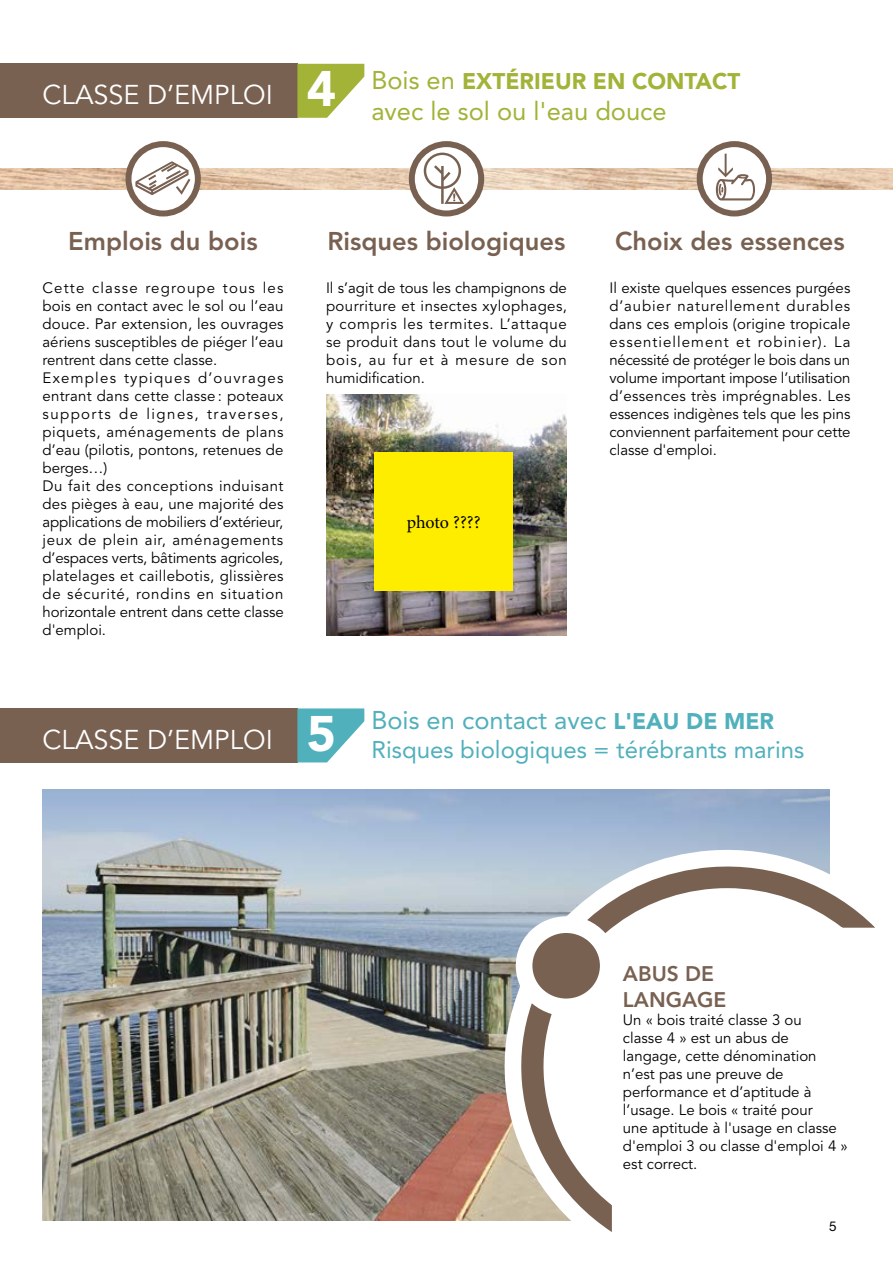
<style>
.page{position:relative;width:893px;height:1263px;background:#fff}
.page>*{position:absolute;margin:0;border:0;box-sizing:border-box;transform-origin:0 0}
.t1{font:900 49.5px "Avenir";color:#fff}
.t2{font:27px "Avenir";color:#fff}
.t3{font:800 25.5px "Avenir";color:#796152}
.t4{font:25.5px "Avenir";color:#50b0bc}
.t5{font:25.5px "Avenir";color:#a2b338}
.t6{font:24px "Avenir";color:#50b0bc}
.t7{font:900 22.5px "Avenir";color:#a2b338}
.t8{font:800 21px/25.2px "Avenir";color:#796152}
.t9{font:18px "Minion Pro";letter-spacing:-.005em;color:#000}
.t10{font:15px/18px "Avenir";color:#000}
.t11{font:13.5px "Helvetica Neue";color:#000}
.s1{font-weight:400;font-size:25.5px}
.s2{font-weight:900;font-size:49.5px}
.s3{font-weight:900;font-size:22.5px}
</style>
<div class="page">
<img style="left:43px;top:789px;width:786px;height:431px">
<img style="left:326px;top:395px;width:241px;height:240px">
<img style="left:0;top:168px;width:893px;height:21px">
<svg style="left:128px;top:144px;width:70px;height:69px"></svg>
<div style="left:125px;top:141px;width:76px;height:75px;border:6px solid #796152;border-radius:50%"></div>
<svg style="left:412px;top:144px;width:69px;height:69px"></svg>
<div style="left:409px;top:141px;width:75px;height:75px;border:6px solid #796152;border-radius:50%"></div>
<svg style="left:700px;top:144px;width:69px;height:69px"></svg>
<div style="left:697px;top:141px;width:75px;height:75px;border:6px solid #796152;border-radius:50%"></div>
<div style="left:0;top:64px;width:298px;height:54px;background:#796152"></div>
<svg style="left:716px;top:154px;width:39px;height:46px"></svg>
<svg style="left:424px;top:153px;width:40px;height:51px"></svg>
<svg style="left:135px;top:161px;width:55px;height:34px"></svg>
<svg style="left:297px;top:64px;width:67px;height:54px"></svg>
<div style="left:0;top:708px;width:298px;height:54px;background:#796152"></div>
<svg style="left:297px;top:708px;width:67px;height:54px"></svg>
<svg style="left:493px;top:836px;width:382px;height:396px"></svg>
<div style="left:374px;top:452px;width:139px;height:139px;background:#ffed00"></div>
<h2 class="t2" style="left:43px;top:79px;width:232px">CLASSE D’EMPLOI</h2>
<h1 class="t1" style="left:307px;top:47px;width:31px">4</h1>
<h3 class="t7" style="left:371px;top:62px;width:371px"><span class="s1">Bois en</span> EXTÉRIEUR EN CONTACT</h3>
<h3 class="t5" style="left:371px;top:91px;width:297px">avec le sol ou l'eau douce</h3>
<h3 class="t3" style="left:68px;top:218px;width:191px">Emplois du bois</h3>
<h3 class="t3" style="left:327px;top:218px;width:240px">Risques biologiques</h3>
<h3 class="t3" style="left:615px;top:218px;width:231px">Choix des essences</h3>
<p class="t10" style="left:43px;top:279px;width:243px">Cette classe regroupe tous les bois en contact avec le sol ou l’eau douce. Par extension, les ouvrages aériens susceptibles de piéger l’eau rentrent dans cette classe.<br>Exemples typiques d’ouvrages entrant dans cette classe : poteaux supports de lignes, traverses, piquets, aménagements de plans d’eau (pilotis, pontons, retenues de berges…)<br>Du fait des conceptions induisant des pièges à eau, une majorité des applications de mobiliers d’extérieur, jeux de plein air, aménagements d’espaces verts, bâtiments agricoles, platelages et caillebotis, glissières de sécurité, rondins en situation horizontale entrent dans cette classe d'emploi.</p>
<p class="t10" style="left:326px;top:279px;width:243px;text-align:justify">Il s’agit de tous les champignons de pourriture et insectes xylophages, y compris les termites. L’attaque se produit dans tout le volume du bois, au fur et à mesure de son humidification.</p>
<p class="t10" style="left:609px;top:279px;width:243px;text-align:justify">Il existe quelques essences purgées d’aubier naturellement durables dans ces emplois (origine tropicale essentiellement et robinier). La nécessité de protéger le bois dans un volume important impose l’utilisation d’essences très imprégnables. Les essences indigènes tels que les pins conviennent parfaitement pour cette classe d'emploi.</p>
<p class="t9" style="left:407px;top:510px;width:75px">photo ????</p>
<h2 class="t2" style="left:43px;top:723px;width:295px">CLASSE D’EMPLOI <span class="s2">5</span></h2>
<h3 class="t4" style="left:371px;top:700px;width:404px">Bois en contact avec <span class="s3">L'EAU DE MER</span></h3>
<h3 class="t6" style="left:371px;top:730px;width:435px">Risques biologiques = térébrants marins</h3>
<h3 class="t8" style="left:623px;top:960px;width:105px">ABUS DE<br>LANGAGE</h3>
<p class="t10" style="left:623px;top:1011px;width:226px">Un « bois traité classe 3 ou<br>classe 4 » est un abus de langage, cette dénomination n’est pas une preuve de performance et d’aptitude à l’usage. Le bois « traité pour<br>une aptitude à l'usage en classe d'emploi 3 ou classe d'emploi 4 » est correct.</p>
<p class="t11" style="left:829px;top:1218px;width:9px">5</p>
</div>
